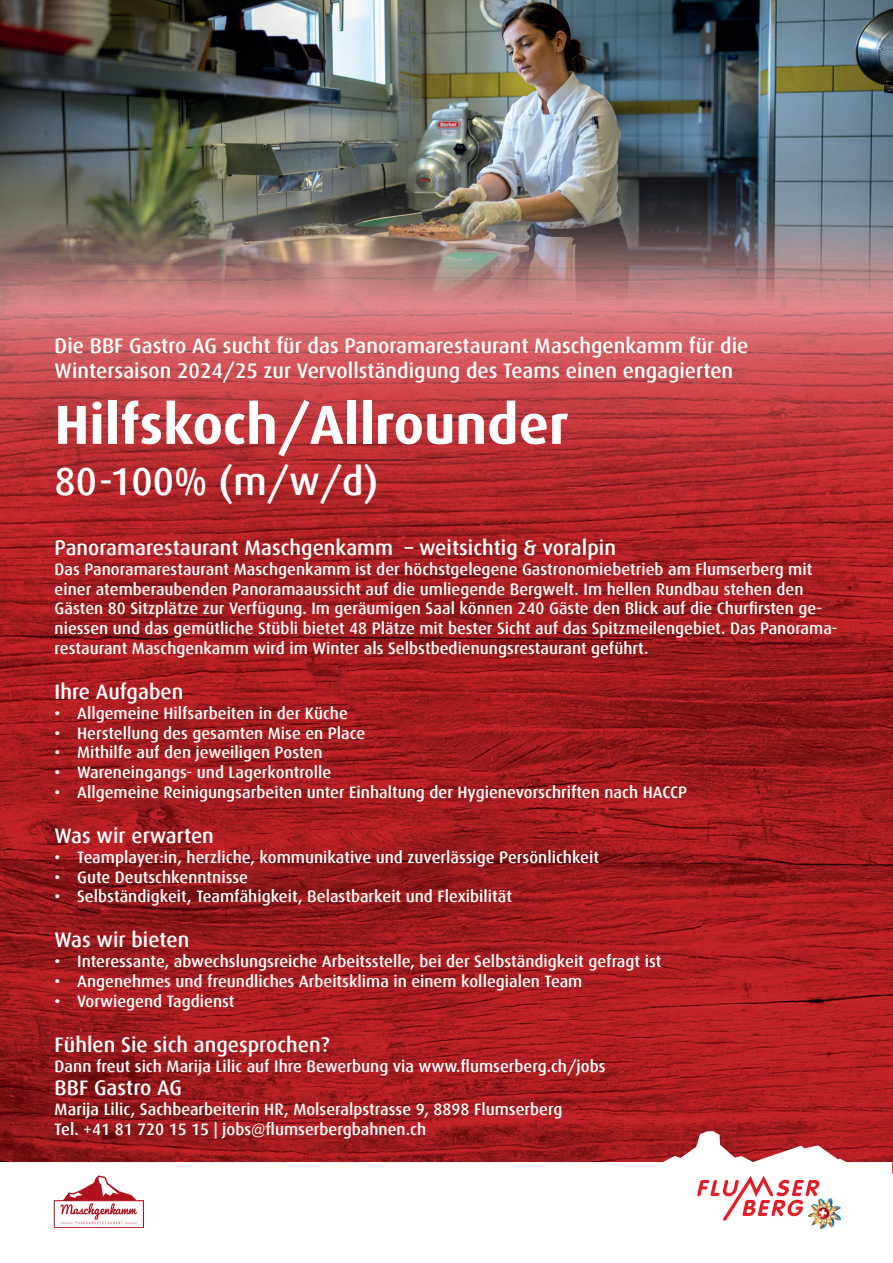
<style>
.page{position:relative;width:893px;height:1263px;background:#fff}
.page>*{position:absolute;margin:0;border:0;box-sizing:border-box;transform-origin:0 0}
.t1{font:700 55.05px "Dax";color:#fff}
.t2{font:500 39px "Dax";color:#fff}
.t3{font:500 21px/25.2px "Dax";color:#fff}
.t4{font:500 16.5px/19.8px "Dax";color:#fff}
</style>
<div class="page">
<img style="left:1px;top:0;width:892px;height:223px">
<img style="left:0;top:223px;width:893px;height:944px">
<svg style="left:0;top:1131px;width:892px;height:98px"></svg>
<svg style="left:697px;top:1176px;width:123px;height:45px"></svg>
<img style="left:808px;top:1198px;width:32px;height:30px">
<div style="left:49px;top:1175px;width:99px;height:53px;background:#fff"></div>
<svg style="left:54px;top:1175px;width:90px;height:53px"></svg>
<p class="t3" style="left:55px;top:333px;width:695px">Die BBF Gastro AG sucht für das Panoramarestaurant Maschgenkamm für die<br>Wintersaison 2024/25 zur Vervollständigung des Teams einen engagierten</p>
<p class="t1" style="left:55px;top:394px;width:516px">Hilfskoch/Allrounder</p>
<p class="t2" style="left:55px;top:460px;width:325px">80-100% (m/w/d)</p>
<p class="t3" style="left:55px;top:535px;width:563px">Panoramarestaurant Maschgenkamm – weitsichtig &amp; voralpin</p>
<p class="t4" style="left:55px;top:559px;width:784px">Das Panoramarestaurant Maschgenkamm ist der höchstgelegene Gastronomiebetrieb am Flumserberg mit einer atemberaubenden Panoramaaussicht auf die umliegende Bergwelt. Im hellen Rundbau stehen den Gästen 80 Sitzplätze zur Verfügung. Im geräumigen Saal können 240 Gäste den Blick auf die Churfirsten ge&shy;niessen und das gemütliche Stübli bietet 48 Plätze mit bester Sicht auf das Spitzmeilengebiet. Das Panorama&shy;restaurant Maschgenkamm wird im Winter als Selbstbedienungsrestaurant geführt.</p>
<p class="t3" style="left:55px;top:679px;width:130px">Ihre Aufgaben</p>
<p class="t4" style="left:55px;top:703px;width:295px">• Allgemeine Hilfsarbeiten in der Küche</p>
<p class="t4" style="left:55px;top:723px;width:312px">• Herstellung des gesamten Mise en Place</p>
<p class="t4" style="left:55px;top:743px;width:269px">• Mithilfe auf den jeweiligen Posten</p>
<p class="t4" style="left:55px;top:763px;width:278px">• Wareneingangs- und Lagerkontrolle</p>
<p class="t4" style="left:55px;top:782px;width:634px">• Allgemeine Reinigungsarbeiten unter Einhaltung der Hygienevorschriften nach HACCP</p>
<p class="t3" style="left:55px;top:823px;width:161px">Was wir erwarten</p>
<p class="t4" style="left:55px;top:847px;width:546px">• Teamplayer:in, herzliche, kommunikative und zuverlässige Persönlichkeit</p>
<p class="t4" style="left:55px;top:867px;width:195px">• Gute Deutschkenntnisse</p>
<p class="t4" style="left:55px;top:887px;width:459px">• Selbständigkeit, Teamfähigkeit, Belastbarkeit und Flexibilität</p>
<p class="t3" style="left:55px;top:928px;width:136px">Was wir bieten</p>
<p class="t4" style="left:55px;top:952px;width:608px">• Interessante, abwechslungsreiche Arbeitsstelle, bei der Selbständigkeit gefragt ist</p>
<p class="t4" style="left:55px;top:971px;width:529px">• Angenehmes und freundliches Arbeitsklima in einem kollegialen Team</p>
<p class="t4" style="left:55px;top:991px;width:181px">• Vorwiegend Tagdienst</p>
<p class="t3" style="left:55px;top:1032px;width:276px">Fühlen Sie sich angesprochen?</p>
<p class="t4" style="left:55px;top:1056px;width:552px">Dann freut sich Marija Lilic auf Ihre Bewerbung via www.flumserberg.ch/jobs</p>
<p class="t3" style="left:55px;top:1075px;width:129px">BBF Gastro AG</p>
<p class="t4" style="left:55px;top:1099px;width:509px">Marija Lilic, Sachbearbeiterin HR, Molseralpstrasse 9, 8898 Flumserberg<br>Tel. +41 81 720 15 15 | jobs@flumserbergbahnen.ch</p>
</div>
